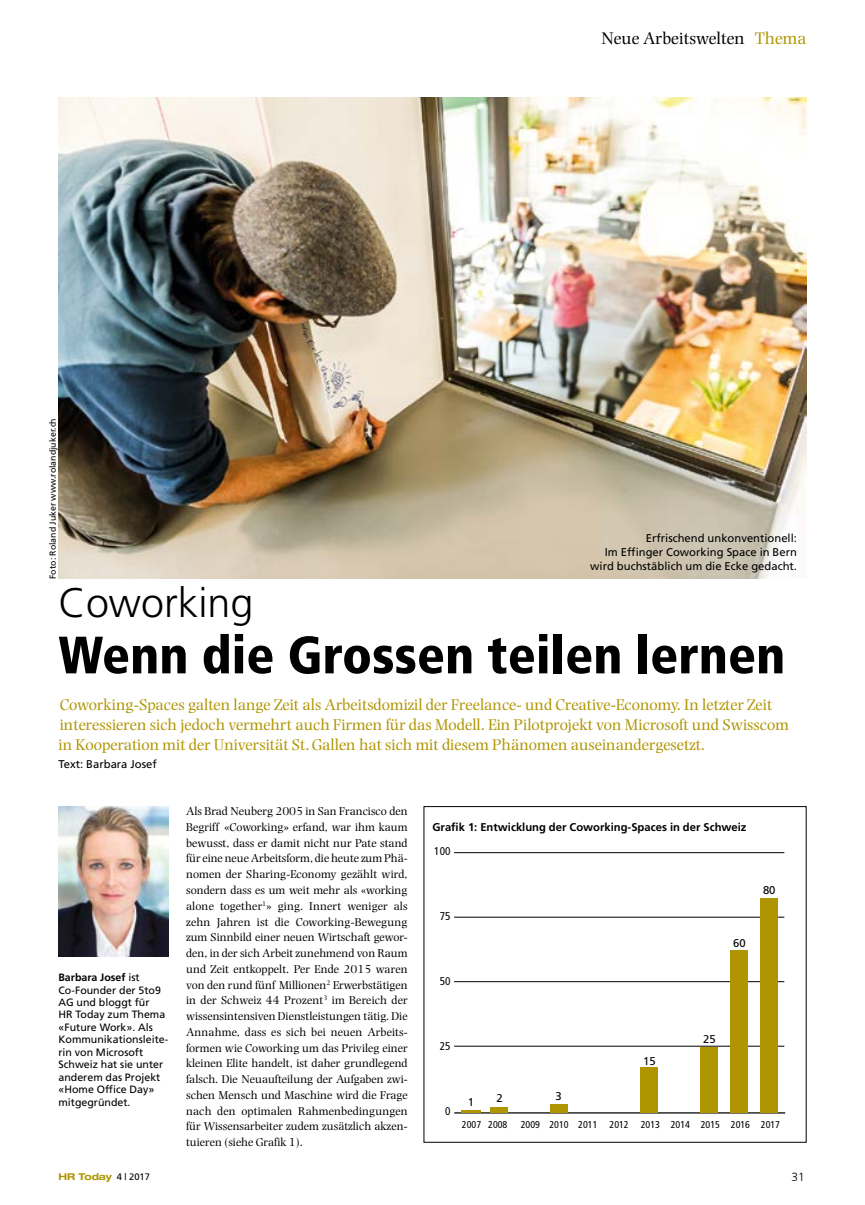
<style>
.page{position:relative;width:865px;height:1205px;background:#fff}
.page>*{position:absolute;margin:0;border:0;box-sizing:border-box;transform-origin:0 0}
.t1{font:900 condensed 52.5px "Frutiger";color:#000}
.t2{font:300 41.25px "Frutiger";color:#000}
.t3{font:17.5px "Photina";color:#000}
.t4{font:16.25px/20px "Photina";color:#af9500}
.t5{font:11.88px/15.8px "Photina";color:#000;text-align:justify}
.t6{font:300 11.88px "Frutiger";color:#000}
.t7{font:11.25px/13.8px "Frutiger";color:#000;text-align:right}
.t8{font:700 11.25px "Frutiger";color:#000}
.t9{font:condensed 11.25px "Frutiger";color:#000}
.t10{font:10.62px/12.5px "Frutiger";color:#000}
.t11{font:condensed 10px "Frutiger";color:#000}
.t12{font:700 expanded 9.38px "Helvetica Neue LT";color:#af9500}
.t13{font:8.75px "Frutiger";color:#000}
.s1{color:#af9500}
.s2{font-weight:700}
.s3{font-family:"Frutiger";font-weight:400;font-stretch:normal;color:#000}
</style>
<div class="page">
<img style="left:58px;top:806px;width:110px;height:151px">
<img style="left:58px;top:97px;width:748px;height:482px">
<hr style="left:454px;top:1112px;width:331px;height:1px;background:#000">
<svg style="left:461px;top:1110px;width:19px;height:2px"></svg>
<div style="left:490px;top:1107px;width:18px;height:5px;background:#af9500"></div>
<div style="left:550px;top:1104px;width:18px;height:8px;background:#af9500"></div>
<div style="left:640px;top:1067px;width:18px;height:45px;background:#af9500"></div>
<hr style="left:454px;top:852px;width:330px;height:1px;background:#000">
<hr style="left:454px;top:917px;width:330px;height:1px;background:#000">
<hr style="left:454px;top:981px;width:330px;height:1px;background:#000">
<hr style="left:454px;top:1046px;width:330px;height:1px;background:#000">
<div style="left:760px;top:898px;width:18px;height:214px;background:#af9500"></div>
<div style="left:730px;top:950px;width:18px;height:162px;background:#af9500"></div>
<div style="left:700px;top:1046px;width:18px;height:66px;background:#af9500"></div>
<p class="t13" style="left:48px;top:579px;width:162px;rotate:-90deg">Foto: Roland Juker www.rolandjuker.ch</p>
<h3 class="t3" style="left:601px;top:28px;width:206px">Neue Arbeitswelten <span class="s1">Thema</span></h3>
<p class="t7" style="left:590px;top:531px;width:208px">Erfrischend unkonventionell:<br>Im Effinger Coworking Space in Bern wird buchstäblich um die Ecke gedacht.</p>
<h2 class="t2" style="left:58px;top:579px;width:196px">Coworking</h2>
<h1 class="t1" style="left:58px;top:623px;width:728px">Wenn die Grossen teilen lernen</h1>
<p class="t4" style="left:58px;top:695px;width:732px">Coworking-Spaces galten lange Zeit als Arbeitsdomizil der Freelance- und Creative-Economy. In letzter Zeit interessieren sich jedoch vermehrt auch Firmen für das Modell. Ein Pilotprojekt von Microsoft und Swisscom in Kooperation mit der Universität St.Gallen hat sich mit diesem Phänomen auseinandergesetzt.</p>
<p class="t7" style="left:58px;top:757px;width:100px">Text: Barbara Josef</p>
<p class="t5" style="left:186px;top:803px;width:223px">Als Brad Neuberg 2005 in San Francisco den Begriff «Coworking» erfand, war ihm kaum bewusst, dass er damit nicht nur Pate stand für eine neue Arbeitsform, die heute zum Phä&shy;nomen der Sharing-Economy gezählt wird, sondern dass es um weit mehr als «working alone together<sup>1</sup>» ging. Innert weniger als zehn Jahren ist die Coworking-Bewegung zum Sinnbild einer neuen Wirtschaft gewor&shy;den, in der sich Arbeit zunehmend von Raum und Zeit entkoppelt. Per Ende 2015 waren von den rund fünf Millionen<sup>2</sup> Erwerbstätigen in der Schweiz 44 Prozent<sup>3</sup> im Bereich der wissensintensiven Dienstleistungen tätig. Die Annahme, dass es sich bei neuen Arbeits&shy;formen wie Coworking um das Privileg einer kleinen Elite handelt, ist daher grundlegend falsch. Die Neuaufteilung der Aufgaben zwi&shy;schen Mensch und Maschine wird die Frage nach den optimalen Rahmenbedingungen für Wissensarbeiter zudem zusätzlich akzen&shy;tuieren (siehe Grafik 1).</p>
<p class="t8" style="left:432px;top:821px;width:315px">Grafik 1: Entwicklung der Coworking-Spaces in der Schweiz</p>
<p class="t9" style="left:434px;top:845px;width:18px">100</p>
<p class="t7" style="left:763px;top:883px;width:14px">80</p>
<p class="t9" style="left:440px;top:910px;width:12px">75</p>
<p class="t7" style="left:733px;top:936px;width:14px">60</p>
<p class="t10" style="left:58px;top:971px;width:111px"><span class="s2">Barbara Josef</span> ist<br>Co-Founder der 5to9<br>AG und bloggt für<br>HR Today zum Thema «Future Work». Als<br>Kommunikationsleite&shy;rin von Microsoft<br>Schweiz hat sie unter anderem das Projekt «Home Office Day» mitgegründet.</p>
<p class="t9" style="left:440px;top:975px;width:12px">50</p>
<p class="t7" style="left:703px;top:1031px;width:14px">25</p>
<p class="t9" style="left:440px;top:1040px;width:12px">25</p>
<p class="t7" style="left:643px;top:1053px;width:14px">15</p>
<p class="t7" style="left:555px;top:1089px;width:8px">3</p>
<p class="t7" style="left:496px;top:1091px;width:8px">2</p>
<p class="t7" style="left:468px;top:1095px;width:8px">1</p>
<p class="t9" style="left:445px;top:1105px;width:7px">0</p>
<p class="t11" style="left:462px;top:1118px;width:47px">2007 2008</p>
<p class="t11" style="left:521px;top:1118px;width:261px">2009 2010 2011 2012 2013 2014 2015 2016 2017</p>
<p class="t12" style="left:58px;top:1171px;width:93px">HR Today <span class="s3">4 | 2017</span></p>
<p class="t6" style="left:791px;top:1169px;width:15px">31</p>
</div>
